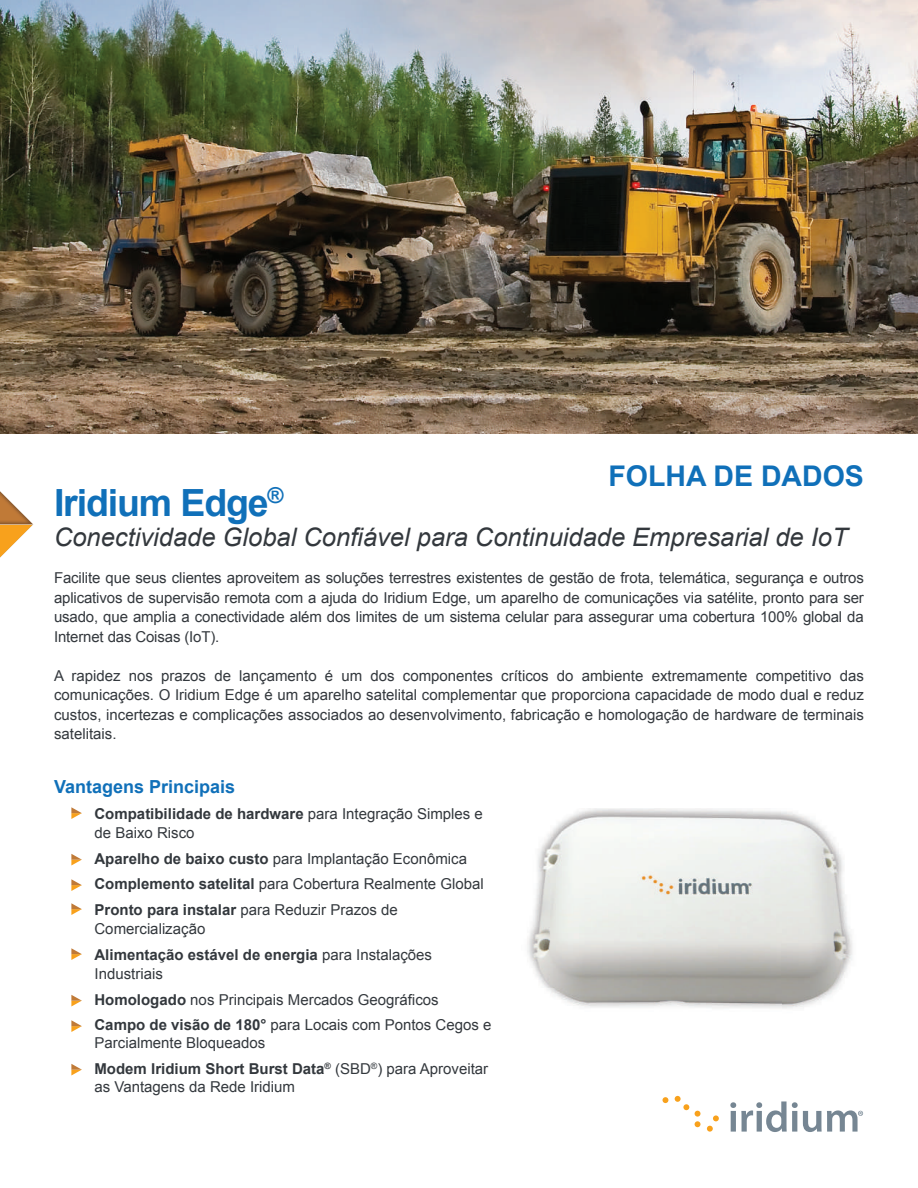
<style>
.page{position:relative;width:918px;height:1188px;background:#fff}
.page>*{position:absolute;margin:0;border:0;box-sizing:border-box;transform-origin:0 0}
.t1{font:700 37.5px "Arial";letter-spacing:-.03em;color:#1070b9}
.t2{font:700 28.5px "Arial";color:#1070b9}
.t3{font:italic 25.5px "Arial";color:#33383d}
.t4{font:700 18px "Arial";color:#1070b9}
.t5{font:15px/19.5px "Arial";color:#33383d}
.s1{font-weight:700}
</style>
<div class="page">
<img style="left:0;top:491px;width:33px;height:66px">
<img style="left:0;top:524px;width:33px;height:1px">
<svg style="left:71px;top:807px;width:11px;height:12px"></svg>
<svg style="left:71px;top:995px;width:11px;height:11px"></svg>
<svg style="left:71px;top:1020px;width:11px;height:12px"></svg>
<svg style="left:71px;top:1064px;width:11px;height:11px"></svg>
<svg style="left:71px;top:903px;width:11px;height:12px"></svg>
<svg style="left:71px;top:879px;width:11px;height:12px"></svg>
<svg style="left:71px;top:854px;width:11px;height:12px"></svg>
<svg style="left:71px;top:948px;width:11px;height:12px"></svg>
<svg style="left:663px;top:1097px;width:5px;height:6px"></svg>
<svg style="left:675px;top:1096px;width:14px;height:14px"></svg>
<svg style="left:695px;top:1111px;width:6px;height:16px"></svg>
<svg style="left:707px;top:1115px;width:12px;height:17px"></svg>
<svg style="left:730px;top:1101px;width:133px;height:31px"></svg>
<img style="left:527px;top:808px;width:326px;height:201px">
<img style="left:0;top:0;width:918px;height:434px">
<h2 class="t2" style="left:609px;top:457px;width:257px">FOLHA DE DADOS</h2>
<h1 class="t1" style="left:54px;top:478px;width:231px">Iridium Edge<sup>®</sup></h1>
<h3 class="t3" style="left:54px;top:521px;width:795px">Conectividade Global Confiável para Continuidade Empresarial de IoT</h3>
<p class="t5" style="left:54px;top:569px;width:811px;text-align:justify">Facilite que seus clientes aproveitem as soluções terrestres existentes de gestão de frota, telemática, segurança e outros aplicativos de supervisão remota com a ajuda do Iridium Edge, um aparelho de comunicações via satélite, pronto para ser usado, que amplia a conectividade além dos limites de um sistema celular para assegurar uma cobertura 100% global da Internet das Coisas (IoT).</p>
<p class="t5" style="left:54px;top:666px;width:811px;text-align:justify">A rapidez nos prazos de lançamento é um dos componentes críticos do ambiente extremamente competitivo das comunicações. O Iridium Edge é um aparelho satelital complementar que proporciona capacidade de modo dual e reduz custos, incertezas e complicações associados ao desenvolvimento, fabricação e homologação de hardware de terminais satelitais.</p>
<p class="t4" style="left:54px;top:775px;width:183px">Vantagens Principais</p>
<p class="t5" style="left:94px;top:804px;width:390px"><span class="s1">Compatibilidade de hardware</span> para Integração Simples e de Baixo Risco</p>
<p class="t5" style="left:94px;top:846px;width:391px;line-height:25.5px"><span class="s1">Aparelho de baixo custo</span> para Implantação Econômica<br><span class="s1">Complemento satelital</span> para Cobertura Realmente Global<br><span class="s1">Pronto para instalar</span> para Reduzir Prazos de</p>
<p class="t5" style="left:94px;top:917px;width:339px;line-height:25.5px">Comercialização<br><span class="s1">Alimentação estável de energia</span> para Instalações</p>
<p class="t5" style="left:94px;top:962px;width:399px;line-height:25.5px">Industriais<br><span class="s1">Homologado</span> nos Principais Mercados Geográficos<br><span class="s1">Campo de visão de 180°</span> para Locais com Pontos Cegos e</p>
<p class="t5" style="left:94px;top:1031px;width:395px;line-height:25.5px">Parcialmente Bloqueados<br><span class="s1">Modem Iridium Short Burst Data</span><sup>®</sup> (SBD<sup>®</sup>) para Aproveitar</p>
<p class="t5" style="left:94px;top:1077px;width:202px">as Vantagens da Rede Iridium</p>
</div>
